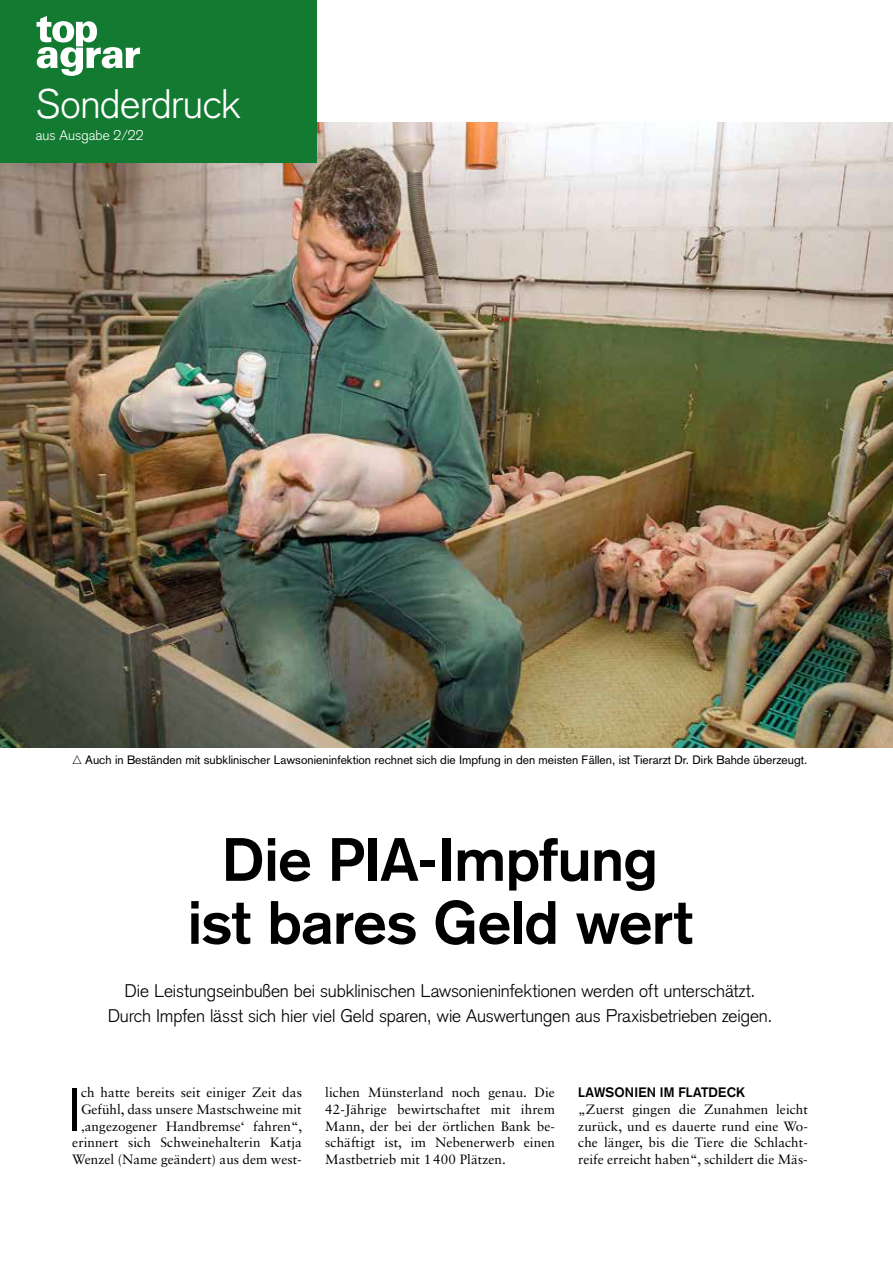
<style>
.page{position:relative;width:893px;height:1263px;background:#fff}
.page>*{position:absolute;margin:0;border:0;box-sizing:border-box;transform-origin:0 0}
.t1{font:300 60.3px "Basic Commercial LT Pro";color:#000}
.t2{font:700 60px/63px "Basic Commercial LT Pro";letter-spacing:-.01em;color:#000;text-align:center}
.t3{font:300 40.5px "Basic Commercial LT Pro";letter-spacing:-.01em;color:#fff}
.t4{font:300 18px/25.5px "Basic Commercial LT Pro";letter-spacing:-.005em;color:#000;text-align:center}
.t5{font:300 13.95px "Basic Commercial LT Pro";letter-spacing:.005em;color:#fff}
.t6{font:13.5px/16.6px "Sabon LT Std";letter-spacing:.005em;color:#000;text-align:justify}
.t7{font:700 13.5px "Basic Commercial LT Pro";letter-spacing:.015em;color:#000}
.t8{font:12px "Basic Commercial LT Pro";color:#000}
</style>
<div class="page">
<img style="left:0;top:122px;width:893px;height:625px">
<div style="left:0;top:0;width:317px;height:162px;background:#137a31"></div>
<svg style="left:37px;top:16px;width:103px;height:60px"></svg>
<h3 class="t3" style="left:36px;top:80px;width:206px">Sonderdruck</h3>
<p class="t5" style="left:36px;top:127px;width:109px">aus Ausgabe 2/22</p>
<p class="t8" style="left:72px;top:753px;width:737px">△ Auch in Beständen mit subklinischer Lawsonieninfektion rechnet sich die Impfung in den meisten Fällen, ist Tierarzt Dr. Dirk Bahde überzeugt.</p>
<h2 class="t2" style="left:188px;top:828px;width:506px">Die PIA-Impfung ist bares Geld wert</h2>
<h3 class="t4" style="left:108px;top:978px;width:666px">Die Leistungseinbußen bei subklinischen Lawsonieninfektionen werden oft unterschätzt.<br>Durch Impfen lässt sich hier viel Geld sparen, wie Auswertungen aus Praxisbetrieben zeigen.</h3>
<p class="t6" style="left:72px;top:1084px;width:232px;text-align:right">ch hatte bereits seit einiger Zeit das Gefühl, dass unsere Mastschweine mit ‚angezogener Handbremse‘ fahren“, erinnert sich Schweinehalterin Katja Wenzel (Name geändert) aus dem west-</p>
<p class="t6" style="left:325px;top:1084px;width:231px">lichen Münsterland noch genau. Die 42-Jährige bewirtschaftet mit ihrem Mann, der bei der örtlichen Bank be&shy;schäftigt ist, im Nebenerwerb einen Mastbetrieb mit 1400 Plätzen.</p>
<h1 class="t1" style="left:68px;top:1074px;width:15px">I</h1>
<p class="t7" style="left:578px;top:1084px;width:168px">LAWSONIEN IM FLATDECK</p>
<p class="t6" style="left:578px;top:1101px;width:231px">„Zuerst gingen die Zunahmen leicht zurück, und es dauerte rund eine Wo&shy;che länger, bis die Tiere die Schlacht&shy;reife erreicht haben“, schildert die Mäs-</p>
</div>
